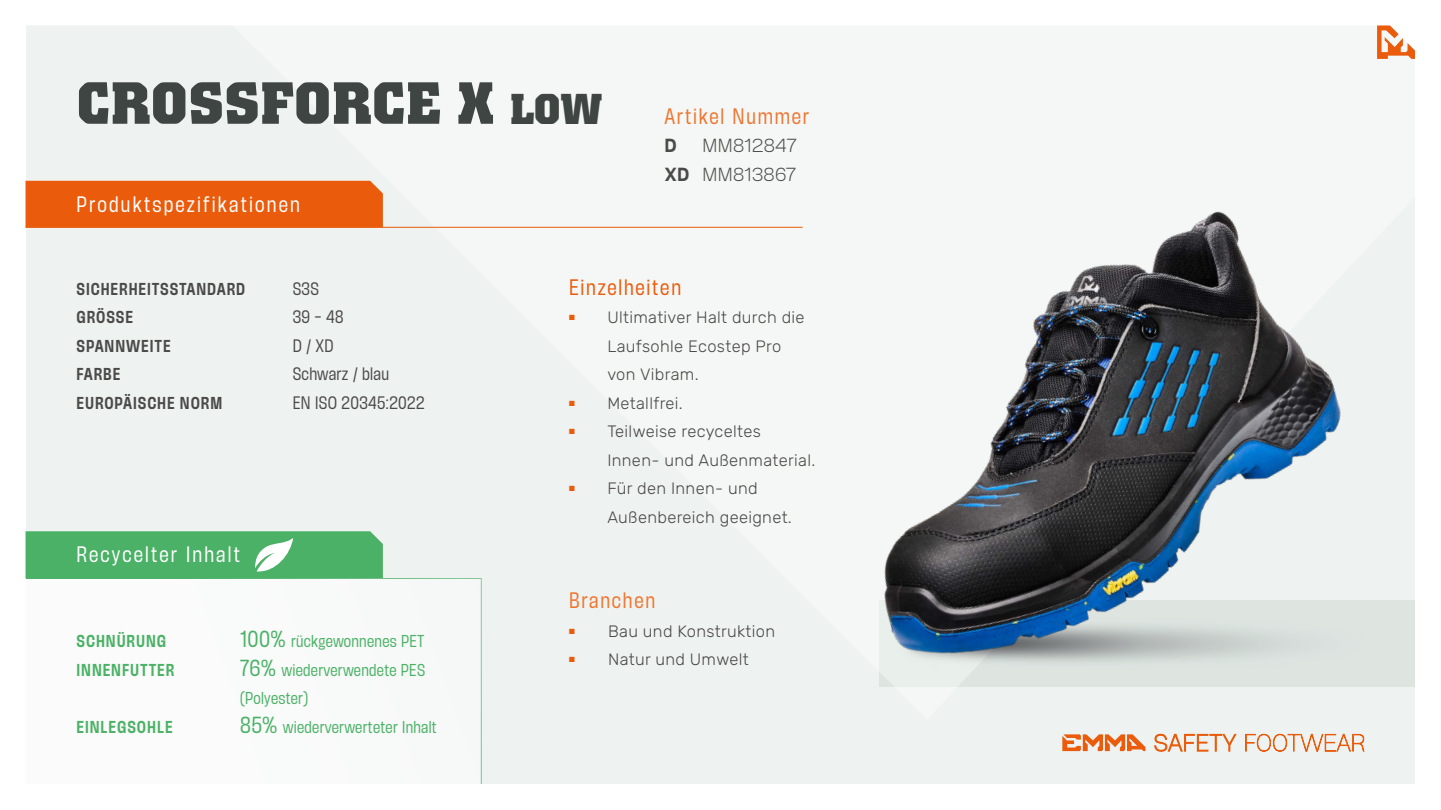
<style>
.page{position:relative;width:1441px;height:810px;background:#fff}
.page>*{position:absolute;margin:0;border:0;box-sizing:border-box;transform-origin:0 0}
.t1{font:700 58.65px "Colossalis";letter-spacing:.02em;color:#3f4542}
.t2{font:condensed 19.5px "Herokid";letter-spacing:.11em;color:#fff}
.t3{font:condensed 19.5px "Herokid";letter-spacing:.09em;color:#ee7631}
.t4{font:condensed 19.5px "Herokid";letter-spacing:.09em;color:#ea5b0b}
.t5{font:300 16.5px/28.5px "Rubik";letter-spacing:.02em;color:#4a4a49}
.t6{font:300 16.5px/28.5px "Herokid";letter-spacing:.02em;color:#4a4a49;text-align:right}
.t7{font:600 16.5px "Herokid";color:#4a4a49}
.t8{font:condensed 15.75px "Herokid";letter-spacing:.02em;color:#4a4a49}
.t9{font:condensed 15px/28.5px "Herokid";letter-spacing:.02em;color:#4bb166}
.t10{font:600 condensed 15px "Herokid";letter-spacing:.06em;color:#4a4a49}
.t11{font:600 condensed 15px "Herokid";letter-spacing:.06em;color:#4bb166}
.s1{font-size:42.75px}
.s2{font-weight:600}
.s3{font-size:20.25px}
</style>
<div class="page">
<div style="left:26px;top:26px;width:1389px;height:758px;background:#eef2f0"></div>
<svg style="left:26px;top:578px;width:455px;height:206px"></svg>
<svg style="left:1376px;top:26px;width:39px;height:33px"></svg>
<svg style="left:1154px;top:734px;width:209px;height:18px;background:#ecc7b0"></svg>
<svg style="left:1062px;top:734px;width:83px;height:17px"></svg>
<div style="left:26px;top:181px;width:357px;height:46px;background:#ea5b0b"></div>
<hr style="left:26px;top:227px;width:776px;height:1px;background:#ea5b0b">
<svg style="left:26px;top:531px;width:357px;height:47px;background:#53b46d"></svg>
<div style="left:1376px;top:601px;width:39px;height:86px;background:#dee5e1"></div>
<img style="left:827px;top:126px;width:549px;height:573px">
<h1 class="t1" style="left:77px;top:69px;width:527px">CROSSFORCE X <span class="s1">LOW</span></h1>
<p class="t2" style="left:77px;top:191px;width:225px">Produktspezifikationen</p>
<p class="t3" style="left:664px;top:103px;width:146px">Artikel Nummer</p>
<p class="t7" style="left:664px;top:133px;width:14px">D</p>
<p class="t6" style="left:664px;top:131px;width:134px">MM812847<br><span class="s2">XD</span> MM813867</p>
<p class="t10" style="left:77px;top:278px;width:170px">SICHERHEITSSTANDARD</p>
<p class="t8" style="left:293px;top:278px;width:28px">S3S</p>
<p class="t10" style="left:77px;top:307px;width:58px">GRÖSSE</p>
<p class="t8" style="left:293px;top:306px;width:52px">39 - 48</p>
<p class="t10" style="left:77px;top:335px;width:96px">SPANNWEITE</p>
<p class="t8" style="left:293px;top:335px;width:42px">D / XD</p>
<p class="t10" style="left:77px;top:364px;width:45px">FARBE</p>
<p class="t8" style="left:293px;top:363px;width:98px">Schwarz / blau</p>
<p class="t10" style="left:77px;top:392px;width:147px">EUROPÄISCHE NORM</p>
<p class="t8" style="left:293px;top:392px;width:133px">EN ISO 20345:2022</p>
<p class="t2" style="left:77px;top:542px;width:165px">Recycelter Inhalt</p>
<p class="t11" style="left:77px;top:631px;width:91px">SCHNÜRUNG</p>
<p class="t9" style="left:240px;top:627px;width:186px"><span class="s3">100%</span> rückgewonnenes PET</p>
<p class="t11" style="left:77px;top:659px;width:99px">INNENFUTTER</p>
<p class="t9" style="left:240px;top:656px;width:186px"><span class="s3">76%</span> wiederverwendete PES (Polyester)</p>
<p class="t11" style="left:77px;top:716px;width:98px">EINLEGSOHLE</p>
<p class="t9" style="left:240px;top:713px;width:198px"><span class="s3">85%</span> wiederverwerteter Inhalt</p>
<p class="t4" style="left:569px;top:274px;width:113px">Einzelheiten</p>
<p class="t5" style="left:607px;top:304px;width:199px;text-indent:-38px"><sup>■</sup> Ultimativer Halt durch die<br>Laufsohle Ecostep Pro von Vibram.</p>
<p class="t5" style="left:569px;top:389px;width:115px"><sup>■</sup> Metallfrei.</p>
<p class="t5" style="left:607px;top:418px;width:209px;text-indent:-38px"><sup>■</sup> Teilweise recyceltes<br>Innen- und Außenmaterial.</p>
<p class="t5" style="left:607px;top:475px;width:186px;text-indent:-38px"><sup>■</sup> Für den Innen- und<br>Außenbereich geeignet.</p>
<p class="t3" style="left:569px;top:587px;width:88px">Branchen</p>
<p class="t5" style="left:569px;top:617px;width:207px"><sup>■</sup> Bau und Konstruktion</p>
<p class="t5" style="left:569px;top:646px;width:181px"><sup>■</sup> Natur und Umwelt</p>
</div>
